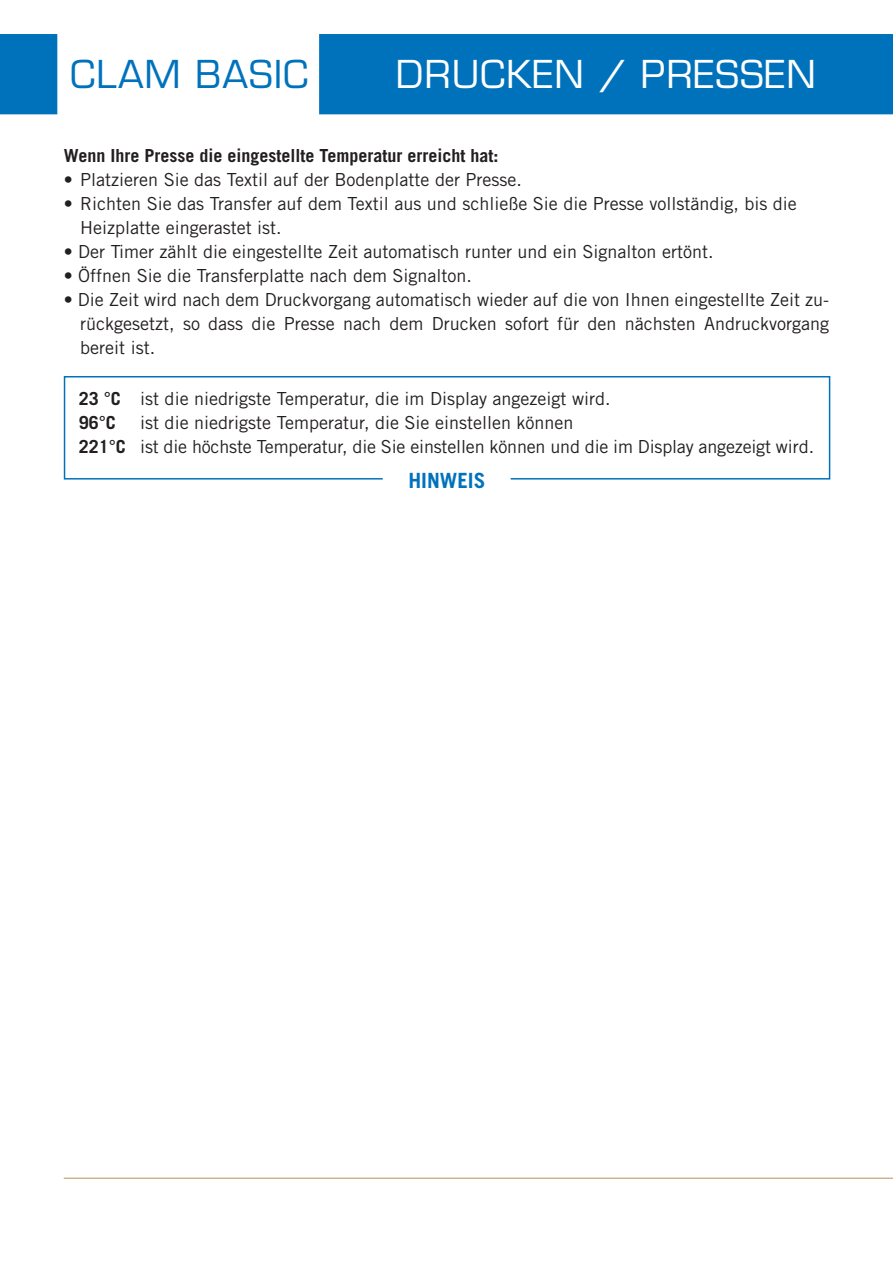
<style>
.page{position:relative;width:893px;height:1263px;background:#fff}
.page>*{position:absolute;margin:0;border:0;box-sizing:border-box;transform-origin:0 0}
.t1{font:37.5px "Eurostile LT Std";letter-spacing:.025em;color:#fff}
.t2{font:37.5px "Eurostile LT Std";letter-spacing:.025em;color:#0072bc}
.t3{font:700 21px "Trade Gothic LT Std";color:#0072bc}
.t4{font:18px/24px "Trade Gothic LT Std";color:#231f20}
.t5{font:700 18px "Trade Gothic LT Std";color:#231f20}
.s1{font-weight:700}
</style>
<div class="page">
<svg style="left:0;top:34px;width:893px;height:80px;fill:#0072bc"></svg>
<hr style="left:64px;top:1178px;width:829px;height:1px;background:#b09258">
<svg style="left:63px;top:376px;width:768px;height:104px"></svg>
<h1 class="t2" style="left:70px;top:52px;width:239px">CLAM BASIC</h1>
<h1 class="t1" style="left:396px;top:51px;width:421px">DRUCKEN / PRESSEN</h1>
<p class="t5" style="left:64px;top:144px;width:436px">Wenn Ihre Presse die eingestellte Temperatur erreicht hat:</p>
<p class="t4" style="left:64px;top:167px;width:460px">• Platzieren Sie das Textil auf der Bodenplatte der Presse.</p>
<p class="t4" style="left:80px;top:191px;width:718px;text-indent:-17px">• Richten Sie das Transfer auf dem Textil aus und schließe Sie die Presse vollständig, bis die<br>Heizplatte eingerastet ist.</p>
<p class="t4" style="left:64px;top:239px;width:651px">• Der Timer zählt die eingestellte Zeit automatisch runter und ein Signalton ertönt.</p>
<p class="t4" style="left:64px;top:263px;width:410px">• Öffnen Sie die Transferplatte nach dem Signalton.</p>
<p class="t4" style="left:80px;top:287px;width:750px;text-align:justify;text-indent:-17px">• Die Zeit wird nach dem Druckvorgang automatisch wieder auf die von Ihnen eingestellte Zeit zu&shy;rückgesetzt, so dass die Presse nach dem Drucken sofort für den nächsten Andruckvorgang bereit ist.</p>
<p class="t4" style="left:79px;top:387px;width:533px"><span class="s1">23 °C</span> ist die niedrigste Temperatur, die im Display angezeigt wird.<br><span class="s1">96°C</span></p>
<p class="t4" style="left:79px;top:411px;width:737px;text-indent:62px">ist die niedrigste Temperatur, die Sie einstellen können<br><span class="s1">221°C</span> ist die höchste Temperatur, die Sie einstellen können und die im Display angezeigt wird.</p>
<p class="t3" style="left:408px;top:468px;width:79px">HINWEIS</p>
</div>
